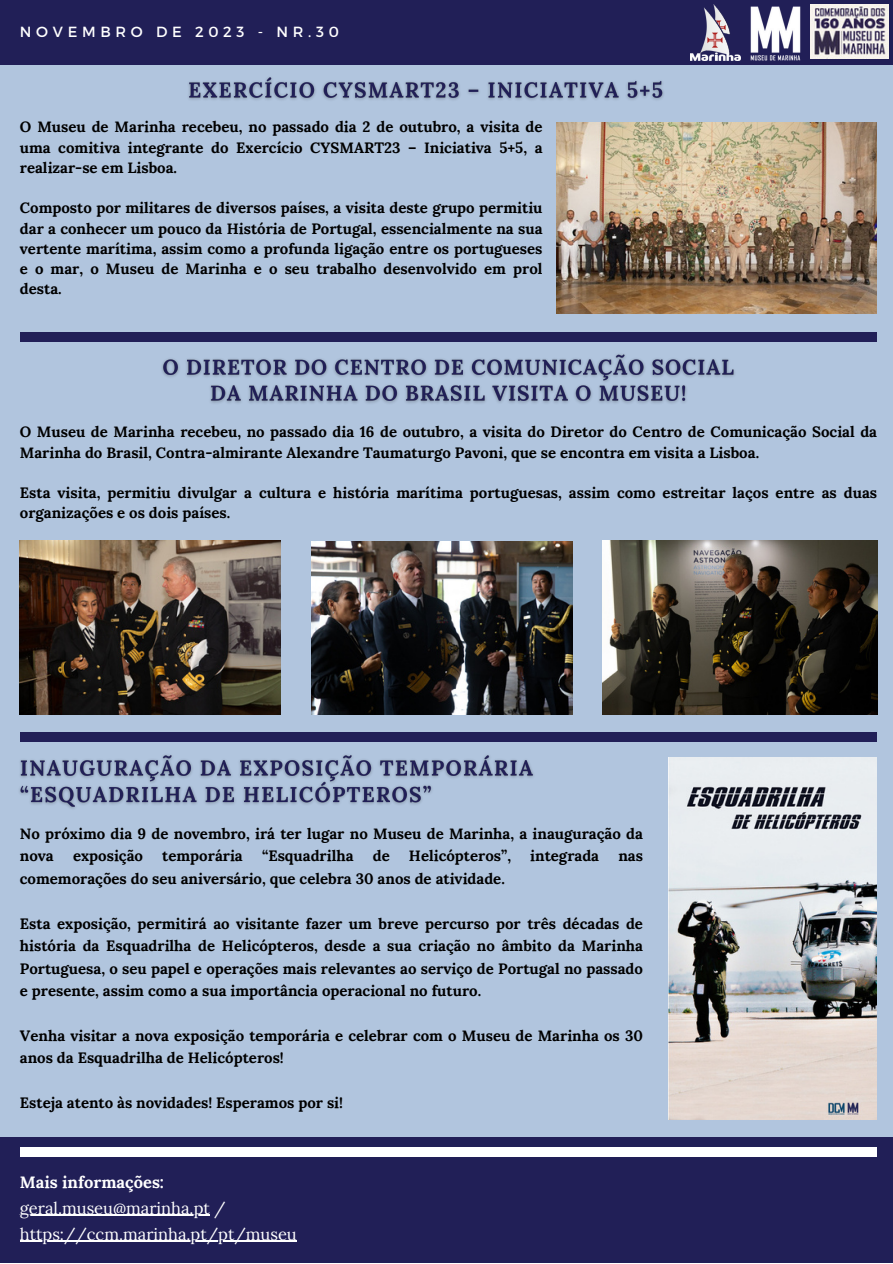
<style>
.page{position:relative;width:893px;height:1264px;background:#fff}
.page>*{position:absolute;margin:0;border:0;box-sizing:border-box;transform-origin:0 0}
.t1{font:16.5px "Lora";color:#fff}
.t2{font:700 16.5px "Lora";color:#fff}
.t3{font:700 15px/20.2px "Lora";color:#000}
.t4{font:14.7px "Montserrat";letter-spacing:.32em;color:#fff}
</style>
<div class="page">
<div style="left:0;top:0;width:892px;height:1262px;background:#b1c5de"></div>
<div style="left:0;top:0;width:892px;height:64px;background:#211f57"></div>
<img style="left:750px;top:6px;width:51px;height:55px">
<div style="left:0;top:1137px;width:892px;height:125px;background:#211f57"></div>
<hr style="left:20px;top:1214px;width:190px;height:1px;background:#fff">
<hr style="left:20px;top:1240px;width:277px;height:1px;background:#fff">
<div style="left:20px;top:1147px;width:856px;height:9px;background:#fff"></div>
<img style="left:810px;top:5px;width:78px;height:54px">
<div style="left:20px;top:332px;width:856px;height:9px;background:#211f57"></div>
<div style="left:20px;top:732px;width:856px;height:9px;background:#211f57"></div>
<img style="left:556px;top:123px;width:320px;height:191px">
<img style="left:20px;top:540px;width:261px;height:174px">
<img style="left:602px;top:540px;width:275px;height:174px">
<img style="left:312px;top:541px;width:260px;height:173px">
<img style="left:668px;top:757px;width:208px;height:362px">
<img style="left:690px;top:5px;width:50px;height:56px">
<img style="left:188px;top:77px;width:476px;height:23px">
<img style="left:162px;top:354px;width:573px;height:50px">
<img style="left:19px;top:755px;width:515px;height:54px">
<p class="t4" style="left:20px;top:23px;width:320px">NOVEMBRO DE 2023 - NR.30</p>
<p class="t3" style="left:20px;top:117px;width:524px;text-align:justify">O Museu de Marinha recebeu, no passado dia 2 de outubro, a visita de uma comitiva integrante do Exercício CYSMART23 – Iniciativa 5+5, a realizar-se em Lisboa.</p>
<p class="t3" style="left:20px;top:198px;width:524px;text-align:justify">Composto por militares de diversos países, a visita deste grupo permitiu dar a conhecer um pouco da História de Portugal, essencialmente na sua vertente marítima, assim como a profunda ligação entre os portugueses e o mar, o Museu de Marinha e o seu trabalho desenvolvido em prol desta.</p>
<p class="t3" style="left:20px;top:422px;width:858px">O Museu de Marinha recebeu, no passado dia 16 de outubro, a visita do Diretor do Centro de Comunicação Social da<br>Marinha do Brasil, Contra-almirante Alexandre Taumaturgo Pavoni, que se encontra em visita a Lisboa.</p>
<p class="t3" style="left:20px;top:482px;width:858px">Esta visita, permitiu divulgar a cultura e história marítima portuguesas, assim como estreitar laços entre as duas organizações e os dois países.</p>
<p class="t3" style="left:20px;top:821px;width:624px;line-height:22.5px">No próximo dia 9 de novembro, irá ter lugar no Museu de Marinha, a inauguração da nova</p>
<p class="t3" style="left:73px;top:845px;width:72px">exposição</p>
<p class="t3" style="left:162px;top:845px;width:82px">temporária</p>
<p class="t3" style="left:262px;top:845px;width:93px">“Esquadrilha</p>
<p class="t3" style="left:373px;top:845px;width:18px">de</p>
<p class="t3" style="left:409px;top:845px;width:104px">Helicópteros”,</p>
<p class="t3" style="left:530px;top:845px;width:70px">integrada</p>
<p class="t3" style="left:618px;top:845px;width:26px">nas</p>
<p class="t3" style="left:20px;top:868px;width:486px">comemorações do seu aniversário, que celebra 30 anos de atividade.</p>
<p class="t3" style="left:20px;top:911px;width:624px;line-height:22.5px;text-align:justify">Esta exposição, permitirá ao visitante fazer um breve percurso por três décadas de história da Esquadrilha de Helicópteros, desde a sua criação no âmbito da Marinha Portuguesa, o seu papel e operações mais relevantes ao serviço de Portugal no passado e presente, assim como a sua importância operacional no futuro.</p>
<p class="t3" style="left:20px;top:1024px;width:624px;line-height:22.5px">Venha visitar a nova exposição temporária e celebrar com o Museu de Marinha os 30 anos da Esquadrilha de Helicópteros!</p>
<p class="t3" style="left:20px;top:1092px;width:324px">Esteja atento às novidades! Esperamos por si!</p>
<p class="t2" style="left:20px;top:1171px;width:146px">Mais informações:</p>
<p class="t1" style="left:20px;top:1197px;width:207px">geral.museu@marinha.pt /</p>
<p class="t1" style="left:20px;top:1222px;width:278px">https://ccm.marinha.pt/pt/museu</p>
</div>
